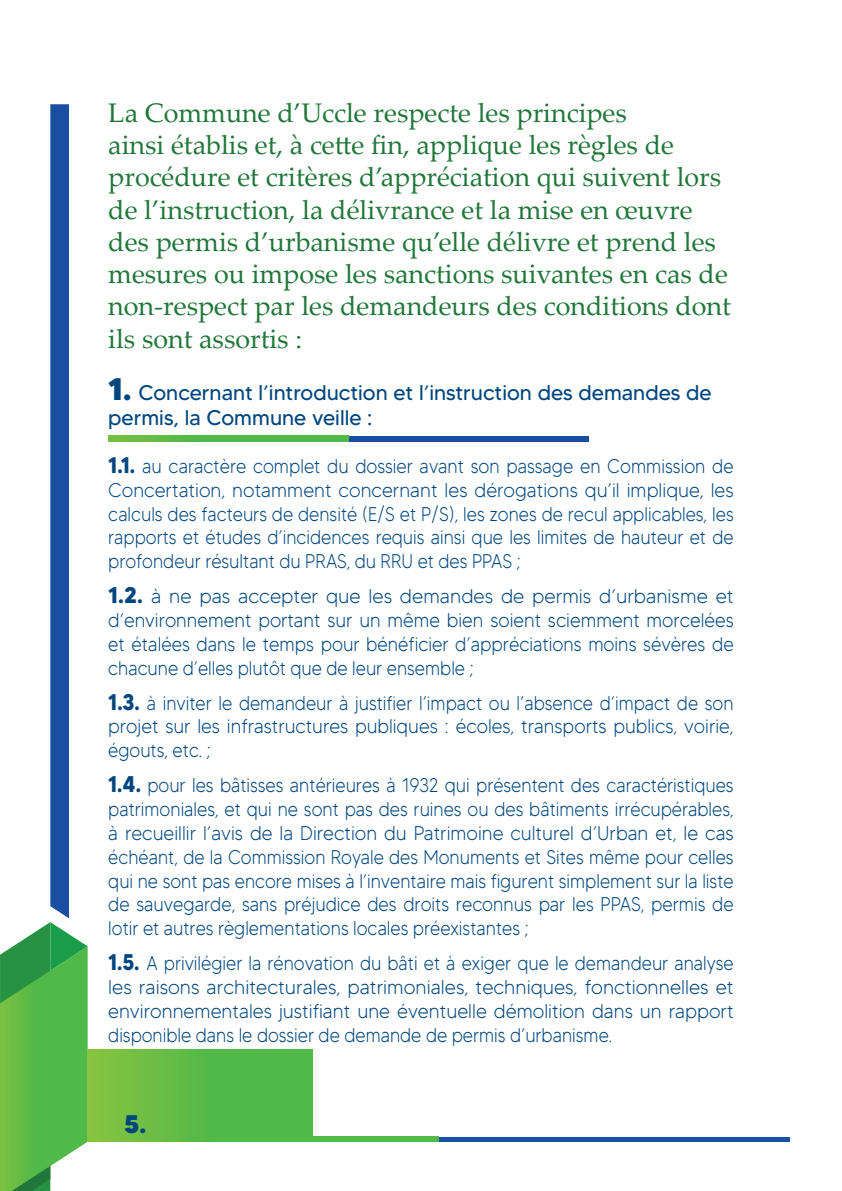
<style>
.page{position:relative;width:842px;height:1191px;background:#fff}
.page>*{position:absolute;margin:0;border:0;box-sizing:border-box;transform-origin:0 0}
.t1{font:26.8px/32.2px "Palatino Linotype";color:#21773a}
.t2{font:800 25.4px "MADETOMMY";color:#00467e}
.t3{font:21.2px/25.4px "MADETOMMY";color:#00467e}
.t4{font:300 19.8px/23.8px "MADETOMMY";color:#00467e;text-align:justify;scale:.9 1}
.t5{font:300 19.8px/23.8px "MADETOMMY";color:#00467e;text-align:justify;scale:.91 1}
.t6{font:300 19.8px/23.8px "MADETOMMY";color:#00467e;text-align:justify}
.s1{font-weight:800;font-size:31.2px}
.s2{font-weight:700;font-size:22.6px}
</style>
<div class="page">
<svg style="left:0;top:104px;width:88px;height:1087px"></svg>
<div style="left:439px;top:1136px;width:351px;height:5px;background:#194ea1"></div>
<div style="left:88px;top:1136px;width:351px;height:5px;background:#51b948"></div>
<div style="left:88px;top:1049px;width:225px;height:92px;background:linear-gradient(to right,#7ec142,#43b64a)"></div>
<div style="left:349px;top:436px;width:240px;height:5px;background:#194ea1"></div>
<svg style="left:108px;top:436px;width:241px;height:5px"></svg>
<p class="t1" style="left:108px;top:96px;width:624px">La Commune d’Uccle respecte les principes<br>ainsi établis et, à cette fin, applique les règles de procédure et critères d’appréciation qui suivent lors de l’instruction, la délivrance et la mise en œuvre des permis d’urbanisme qu’elle délivre et prend les mesures ou impose les sanctions suivantes en cas de non-respect par les demandeurs des conditions dont ils sont assortis :</p>
<p class="t3" style="left:108px;top:379px;width:605px"><span class="s1">1.</span> Concernant l’introduction et l’instruction des demandes de permis, la Commune veille :</p>
<p class="t5" style="left:108px;top:454px;width:689px"><span class="s2">1.1.</span> au caractère complet du dossier avant son passage en Commission de Concertation, notamment concernant les dérogations qu’il implique, les calculs des facteurs de densité (E/S et P/S), les zones de recul applicables, les rapports et études d’incidences requis ainsi que les limites de hauteur et de profondeur résultant du PRAS, du RRU et des PPAS ;</p>
<p class="t6" style="left:108px;top:584px;width:627px"><span class="s2">1.2.</span> à ne pas accepter que les demandes de permis d’urbanisme et d’environnement portant sur un même bien soient sciemment morcelées et étalées dans le temps pour bénéficier d’appréciations moins sévères de chacune d’elles plutôt que de leur ensemble ;</p>
<p class="t4" style="left:108px;top:691px;width:696px"><span class="s2">1.3.</span> à inviter le demandeur à justifier l’impact ou l’absence d’impact de son projet sur les infrastructures publiques : écoles, transports publics, voirie, égouts, etc. ;</p>
<p class="t4" style="left:108px;top:773px;width:696px"><span class="s2">1.4.</span> pour les bâtisses antérieures à 1932 qui présentent des caractéristiques patrimoniales, et qui ne sont pas des ruines ou des bâtiments irrécupérables, à recueillir l’avis de la Direction du Patrimoine culturel d’Urban et, le cas échéant, de la Commission Royale des Monuments et Sites même pour celles qui ne sont pas encore mises à l’inventaire mais figurent simplement sur la liste de sauvegarde, sans préjudice des droits reconnus par les PPAS, permis de lotir et autres règlementations locales préexistantes ;</p>
<p class="t4" style="left:108px;top:951px;width:696px"><span class="s2">1.5.</span> A privilégier la rénovation du bâti et à exiger que le demandeur analyse les raisons architecturales, patrimoniales, techniques, fonctionnelles et environnementales justifiant une éventuelle démolition dans un rapport disponible dans le dossier de demande de permis d’urbanisme.</p>
<p class="t2" style="left:124px;top:1107px;width:23px">5.</p>
</div>
